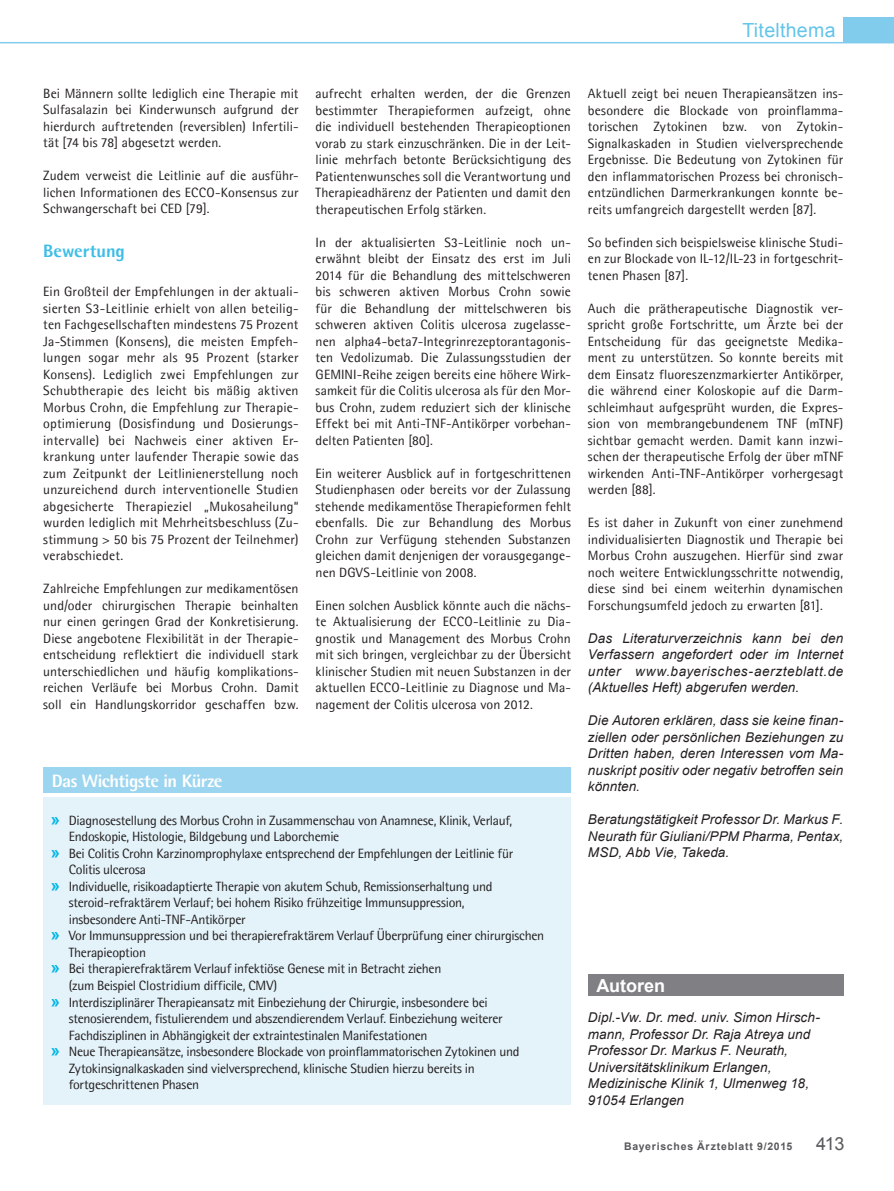
<style>
.page{position:relative;width:894px;height:1191px;background:#fff}
.page>*{position:absolute;margin:0;border:0;box-sizing:border-box;transform-origin:0 0}
.t1{font:19.5px "Arial";letter-spacing:.015em;color:#64c4ea}
.t2{font:800 18px "Agfa Rotis Semisans";letter-spacing:-.025em;color:#fff}
.t3{font:800 18px "Agfa Rotis Semisans";letter-spacing:-.01em;color:#3ebde7}
.t4{font:700 18px "Arial";color:#fff}
.t5{font:18px "Arial";color:#58595b}
.t6{font:13.5px/16.5px "Agfa Rotis Semisans";letter-spacing:-.01em;color:#231f20;text-align:justify}
.t7{font:italic 13.5px/16.5px "Arial";letter-spacing:.005em;color:#231f20;text-align:justify}
.t8{font:700 10.5px "Arial";letter-spacing:.07em;color:#58595b}
.s1{font-family:"Arial";font-weight:700;font-size:16.5px;color:#00b6e4}
</style>
<div class="page">
<hr style="left:0;top:42px;width:893px;height:1px;background:#81ccec">
<div style="left:843px;top:18px;width:50px;height:25px;background:#81ccec"></div>
<div style="left:587px;top:974px;width:256px;height:21px;background:#807f83"></div>
<div style="left:43px;top:797px;width:527px;height:307px;background:#e4f3fa"></div>
<div style="left:43px;top:767px;width:527px;height:26px;background:#9bd5ef"></div>
<h1 class="t1" style="left:742px;top:20px;width:94px">Titelthema</h1>
<p class="t6" style="left:43px;top:85px;width:257px">Bei Männern sollte lediglich eine Therapie mit Sulfasalazin bei Kinderwunsch aufgrund der hierdurch auftretenden (reversiblen) Infertili&shy;tät [74 bis 78] abgesetzt werden.</p>
<p class="t6" style="left:43px;top:167px;width:257px">Zudem verweist die Leitlinie auf die ausführ&shy;lichen Informationen des ECCO-Konsensus zur Schwangerschaft bei CED [79].</p>
<h2 class="t3" style="left:43px;top:239px;width:83px">Bewertung</h2>
<p class="t6" style="left:43px;top:283px;width:257px">Ein Großteil der Empfehlungen in der aktuali&shy;sierten S3-Leitlinie erhielt von allen beteilig&shy;ten Fachgesellschaften mindestens 75 Prozent Ja-Stimmen (Konsens), die meisten Empfeh&shy;lungen sogar mehr als 95 Prozent (starker Konsens). Lediglich zwei Empfehlungen zur Schubtherapie des leicht bis mäßig aktiven Morbus Crohn, die Empfehlung zur Therapie&shy;optimierung (Dosisfindung und Dosierungs&shy;intervalle) bei Nachweis einer aktiven Er&shy;krankung unter laufender Therapie sowie das zum Zeitpunkt der Leitlinienerstellung noch unzureichend durch interventionelle Studien abgesicherte Therapieziel „Mukosaheilung“ wurden lediglich mit Mehrheitsbeschluss (Zu&shy;stimmung &gt; 50 bis 75 Prozent der Teilnehmer) verabschiedet.</p>
<p class="t6" style="left:43px;top:580px;width:257px">Zahlreiche Empfehlungen zur medikamentösen und/oder chirurgischen Therapie beinhalten nur einen geringen Grad der Konkretisierung.<br>Diese angebotene Flexibilität in der Therapie&shy;entscheidung reflektiert die individuell stark unterschiedlichen und häufig komplikations&shy;reichen Verläufe bei Morbus Crohn. Damit soll ein Handlungskorridor geschaffen bzw.</p>
<p class="t6" style="left:315px;top:85px;width:257px">aufrecht erhalten werden, der die Grenzen bestimmter Therapieformen aufzeigt, ohne die individuell bestehenden Therapieoptionen vorab zu stark einzuschränken. Die in der Leit&shy;linie mehrfach betonte Berücksichtigung des Patientenwunsches soll die Verantwortung und Therapieadhärenz der Patienten und damit den therapeutischen Erfolg stärken.</p>
<p class="t6" style="left:315px;top:234px;width:257px">In der aktualisierten S3-Leitlinie noch un&shy;erwähnt bleibt der Einsatz des erst im Juli 2014 für die Behandlung des mittelschweren bis schweren aktiven Morbus Crohn sowie für die Behandlung der mittelschweren bis schweren aktiven Colitis ulcerosa zugelasse&shy;nen alpha4-beta7-Integrinrezeptorantagonis&shy;ten Vedolizumab. Die Zulassungsstudien der GEMINI-Reihe zeigen bereits eine höhere Wirk&shy;samkeit für die Colitis ulcerosa als für den Mor&shy;bus Crohn, zudem reduziert sich der klinische Effekt bei mit Anti-TNF-Antikörper vorbehan&shy;delten Patienten [80].</p>
<p class="t6" style="left:315px;top:464px;width:257px">Ein weiterer Ausblick auf in fortgeschrittenen Studienphasen oder bereits vor der Zulassung stehende medikamentöse Therapieformen fehlt ebenfalls. Die zur Behandlung des Morbus Crohn zur Verfügung stehenden Substanzen gleichen damit denjenigen der vorausgegange&shy;nen DGVS-Leitlinie von 2008.</p>
<p class="t6" style="left:315px;top:596px;width:257px">Einen solchen Ausblick könnte auch die nächs&shy;te Aktualisierung der ECCO-Leitlinie zu Dia&shy;gnostik und Management des Morbus Crohn mit sich bringen, vergleichbar zu der Übersicht klinischer Studien mit neuen Substanzen in der aktuellen ECCO-Leitlinie zu Diagnose und Ma&shy;nagement der Colitis ulcerosa von 2012.</p>
<h2 class="t2" style="left:52px;top:769px;width:172px">Das Wichtigste in Kürze</h2>
<p class="t6" style="left:51px;top:812px;width:463px"><span class="s1">»</span> Diagnosestellung des Morbus Crohn in Zusammenschau von Anamnese, Klinik, Verlauf,</p>
<p class="t6" style="left:69px;top:828px;width:272px">Endoskopie, Histologie, Bildgebung und Laborchemie</p>
<p class="t6" style="left:51px;top:845px;width:464px"><span class="s1">»</span> Bei Colitis Crohn Karzinomprophylaxe entsprechend der Empfehlungen der Leitlinie für</p>
<p class="t6" style="left:69px;top:861px;width:79px">Colitis ulcerosa</p>
<p class="t6" style="left:51px;top:878px;width:443px"><span class="s1">»</span> Individuelle, risikoadaptierte Therapie von akutem Schub, Remissionserhaltung und</p>
<p class="t6" style="left:69px;top:894px;width:397px">steroid-refraktärem Verlauf; bei hohem Risiko frühzeitige Immunsuppression,</p>
<p class="t6" style="left:69px;top:911px;width:178px">insbesondere Anti-TNF-Antikörper</p>
<p class="t6" style="left:51px;top:927px;width:495px"><span class="s1">»</span> Vor Immunsuppression und bei therapierefraktärem Verlauf Überprüfung einer chirurgischen</p>
<p class="t6" style="left:69px;top:944px;width:79px">Therapieoption</p>
<p class="t6" style="left:51px;top:960px;width:392px"><span class="s1">»</span> Bei therapierefraktärem Verlauf infektiöse Genese mit in Betracht ziehen</p>
<p class="t6" style="left:69px;top:977px;width:210px">(zum Beispiel Clostridium difficile, CMV)</p>
<p class="t6" style="left:51px;top:993px;width:438px"><span class="s1">»</span> Interdisziplinärer Therapieansatz mit Einbeziehung der Chirurgie, insbesondere bei</p>
<p class="t6" style="left:69px;top:1010px;width:435px">stenosierendem, fistulierendem und abszendierendem Verlauf. Einbeziehung weiterer</p>
<p class="t6" style="left:69px;top:1026px;width:360px">Fachdisziplinen in Abhängigkeit der extraintestinalen Manifestationen</p>
<p class="t6" style="left:51px;top:1043px;width:470px"><span class="s1">»</span> Neue Therapieansätze, insbesondere Blockade von proinflammatorischen Zytokinen und</p>
<p class="t6" style="left:69px;top:1059px;width:407px">Zytokinsignalkaskaden sind vielversprechend, klinische Studien hierzu bereits in</p>
<p class="t6" style="left:69px;top:1076px;width:132px">fortgeschrittenen Phasen</p>
<p class="t6" style="left:587px;top:85px;width:257px">Aktuell zeigt bei neuen Therapieansätzen ins&shy;besondere die Blockade von proinflamma&shy;torischen Zytokinen bzw. von Zytokin-Signalkaskaden in Studien vielversprechende Ergebnisse. Die Bedeutung von Zytokinen für den inflammatorischen Prozess bei chronisch&shy;entzündlichen Darmerkrankungen konnte be&shy;reits umfangreich dargestellt werden [87].</p>
<p class="t6" style="left:587px;top:234px;width:257px">So befinden sich beispielsweise klinische Studi&shy;en zur Blockade von IL-12/IL-23 in fortgeschrit&shy;tenen Phasen [87].</p>
<p class="t6" style="left:587px;top:299px;width:257px">Auch die prätherapeutische Diagnostik ver&shy;spricht große Fortschritte, um Ärzte bei der Entscheidung für das geeignetste Medika&shy;ment zu unterstützen. So konnte bereits mit dem Einsatz fluoreszenzmarkierter Antikörper, die während einer Koloskopie auf die Darm&shy;schleimhaut aufgesprüht wurden, die Expres&shy;sion von membrangebundenem TNF (mTNF) sichtbar gemacht werden. Damit kann inzwi&shy;schen der therapeutische Erfolg der über mTNF wirkenden Anti-TNF-Antikörper vorhergesagt werden [88].</p>
<p class="t6" style="left:587px;top:514px;width:257px">Es ist daher in Zukunft von einer zunehmend individualisierten Diagnostik und Therapie bei Morbus Crohn auszugehen. Hierfür sind zwar noch weitere Entwicklungsschritte notwendig, diese sind bei einem weiterhin dynamischen Forschungsumfeld jedoch zu erwarten [81].</p>
<p class="t7" style="left:587px;top:629px;width:257px">Das Literaturverzeichnis kann bei den Verfassern angefordert oder im Internet unter www.bayerisches-aerzteblatt.de (Aktuelles Heft) abgerufen werden.</p>
<p class="t7" style="left:587px;top:712px;width:257px">Die Autoren erklären, dass sie keine finan&shy;ziellen oder persönlichen Beziehungen zu Dritten haben, deren Interessen vom Ma&shy;nuskript positiv oder negativ betroffen sein könnten.</p>
<p class="t7" style="left:587px;top:811px;width:257px">Beratungstätigkeit Professor Dr. Markus F.<br>Neurath für Giuliani/PPM Pharma, Pentax, MSD, Abb Vie, Takeda.</p>
<h2 class="t4" style="left:596px;top:975px;width:70px">Autoren</h2>
<p class="t7" style="left:587px;top:1009px;width:233px;text-align:left">Dipl.-Vw. Dr. med. univ. Simon Hirsch&shy;mann, Professor Dr. Raja Atreya und<br>Professor Dr. Markus F. Neurath,<br>Universitätsklinikum Erlangen,<br>Medizinische Klinik 1, Ulmenweg 18,<br>91054 Erlangen</p>
<p class="t8" style="left:624px;top:1140px;width:170px">Bayerisches Ärzteblatt 9/2015</p>
<h2 class="t5" style="left:815px;top:1133px;width:30px">413</h2>
</div>
